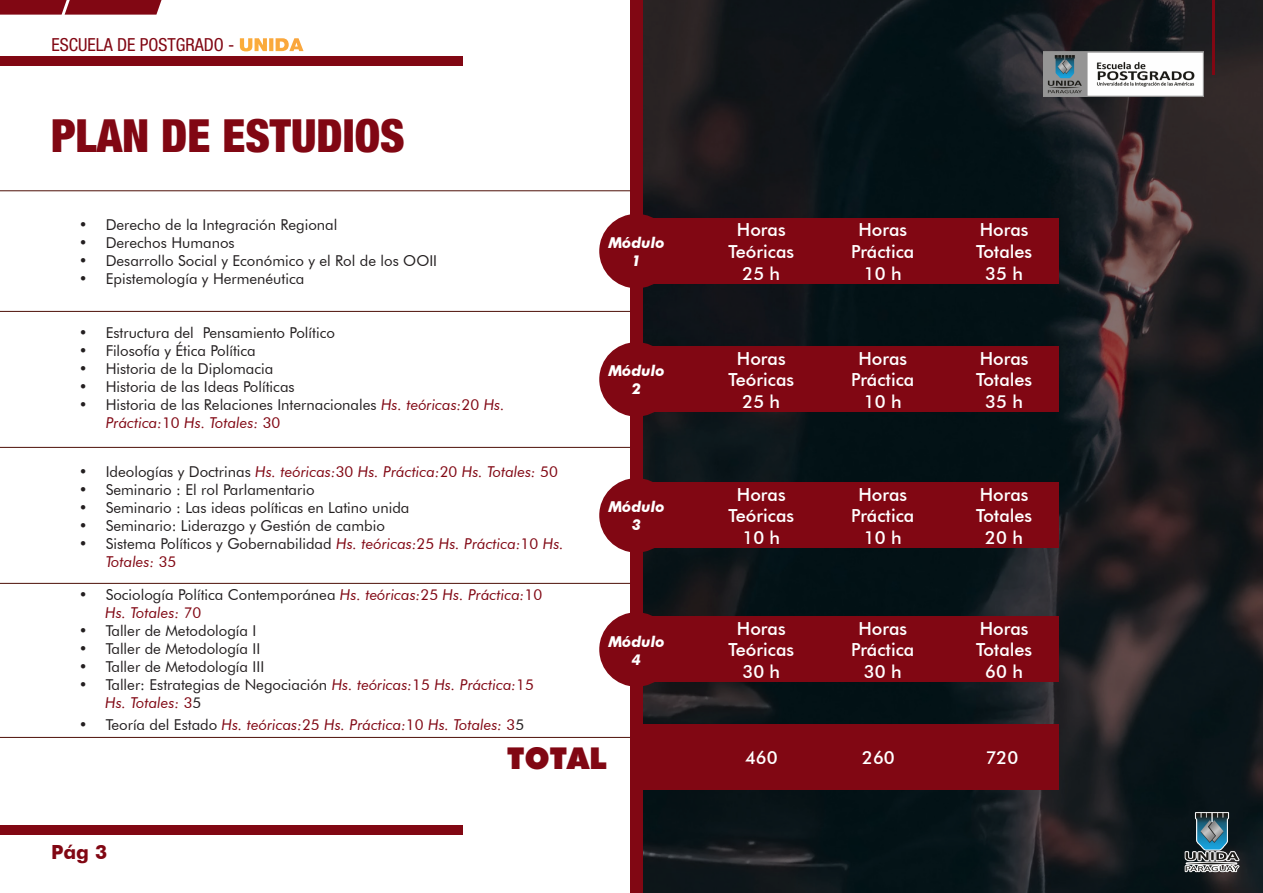
<style>
.page{position:relative;width:1263px;height:893px;background:#fff}
.page>*{position:absolute;margin:0;border:0;box-sizing:border-box;transform-origin:0 0}
.t1{font:900 condensed 45.75px "Helvetica Neue LT Pro";color:#810713}
.t2{font:900 30px "Futura";color:#810713}
.t3{font:700 19.5px "Futura BT";color:#810713}
.t4{font:500 18px/21.6px "Futura BT";color:#fff;text-align:center}
.t5{font:condensed 18px "Helvetica Neue LT Pro";color:#810713}
.t6{font:15px/18px "Futura BT";color:#231f20}
.t7{font:italic 15px/18px "Futura BT";color:#810713}
.t8{font:italic 700 15px "Futura BT";color:#fff}
.s1{font-weight:900;font-stretch:normal;color:#fff}
.s2{font-style:italic;color:#810713}
.s3{color:#810713}
.s4{font-style:normal;color:#231f20}
.s5{font-style:normal}
</style>
<div class="page">
<svg style="left:643px;top:0;width:620px;height:893px;background:#151a1d"></svg>
<svg style="left:0;top:0;width:161px;height:15px;background:#881420"></svg>
<div style="left:630px;top:0;width:13px;height:893px;background:#810713"></div>
<hr style="left:0;top:191px;width:630px;height:1px;background:#4d0f06">
<hr style="left:0;top:311px;width:630px;height:1px;background:#4d0f06">
<hr style="left:0;top:447px;width:630px;height:1px;background:#4d0f06">
<hr style="left:0;top:583px;width:630px;height:1px;background:#4d0f06">
<hr style="left:0;top:737px;width:630px;height:1px;background:#4d0f06">
<div style="left:636px;top:218px;width:423px;height:66px;background:#810713"></div>
<div style="left:599px;top:214px;width:75px;height:74px;background:#810713;border-radius:50%"></div>
<div style="left:631px;top:724px;width:428px;height:66px;background:#810713"></div>
<div style="left:0;top:825px;width:463px;height:9px;background:#810713"></div>
<hr style="left:1212px;top:0;width:3px;height:75px;background:#810713">
<img style="left:1180px;top:810px;width:63px;height:64px">
<img style="left:1043px;top:51px;width:161px;height:46px">
<div style="left:0;top:57px;width:463px;height:9px;background:#810713"></div>
<div style="left:636px;top:346px;width:423px;height:66px;background:#810713"></div>
<div style="left:599px;top:342px;width:75px;height:75px;background:#810713;border-radius:50%"></div>
<div style="left:636px;top:482px;width:423px;height:66px;background:#810713"></div>
<div style="left:599px;top:478px;width:75px;height:75px;background:#810713;border-radius:50%"></div>
<div style="left:636px;top:616px;width:423px;height:66px;background:#810713"></div>
<div style="left:599px;top:612px;width:75px;height:75px;background:#810713;border-radius:50%"></div>
<p class="t5" style="left:51px;top:34px;width:253px">ESCUELA DE POSTGRADO - <span class="s1">UNIDA</span></p>
<p class="t1" style="left:51px;top:108px;width:355px">PLAN DE ESTUDIOS</p>
<p class="t6" style="left:79px;top:215px;width:260px">• Derecho de la Integración Regional</p>
<p class="t6" style="left:79px;top:233px;width:158px">• Derechos Humanos</p>
<p class="t6" style="left:79px;top:251px;width:360px">• Desarrollo Social y Económico y el Rol de los OOII</p>
<p class="t6" style="left:79px;top:269px;width:227px">• Epistemología y Hermenéutica</p>
<p class="t6" style="left:79px;top:324px;width:258px">• Estructura del Pensamiento Político</p>
<p class="t6" style="left:79px;top:342px;width:179px">• Filosofía y Ética Política</p>
<p class="t6" style="left:79px;top:360px;width:196px">• Historia de la Diplomacia</p>
<p class="t6" style="left:79px;top:378px;width:217px">• Historia de las Ideas Políticas</p>
<p class="t6" style="left:106px;top:396px;width:401px;text-indent:-27px">• Historia de las Relaciones Internacionales <span class="s2">Hs. teóricas:</span><span class="s3">20</span> <span class="s2">Hs.<br>Práctica:</span><span class="s3">10</span> <span class="s2">Hs. Totales:</span> <span class="s3">30</span></p>
<p class="t7" style="left:79px;top:463px;width:481px"><span class="s4">• Ideologías y Doctrinas</span> Hs. teóricas:<span class="s5">30</span> Hs. Práctica:<span class="s5">20</span> Hs. Totales: <span class="s5">50</span></p>
<p class="t6" style="left:79px;top:481px;width:237px">• Seminario : El rol Parlamentario</p>
<p class="t6" style="left:79px;top:499px;width:332px">• Seminario : Las ideas políticas en Latino unida</p>
<p class="t6" style="left:79px;top:517px;width:308px">• Seminario: Liderazgo y Gestión de cambio</p>
<p class="t7" style="left:106px;top:535px;width:460px;text-indent:-27px"><span class="s4">• Sistema Políticos y Gobernabilidad</span> Hs. teóricas:<span class="s5">25</span> Hs. Práctica:<span class="s5">10</span> Hs.<br>Totales: <span class="s5">35</span></p>
<p class="t6" style="left:79px;top:586px;width:465px">• Sociología Política Contemporánea <span class="s2">Hs. teóricas:</span><span class="s3">25</span> <span class="s2">Hs. Práctica:</span><span class="s3">10</span></p>
<p class="t7" style="left:105px;top:604px;width:98px">Hs. Totales: <span class="s5">70</span></p>
<p class="t6" style="left:79px;top:622px;width:179px">• Taller de Metodología I</p>
<p class="t6" style="left:79px;top:640px;width:183px">• Taller de Metodología II</p>
<p class="t6" style="left:79px;top:658px;width:187px">• Taller de Metodología III</p>
<p class="t6" style="left:79px;top:676px;width:457px">• Taller: Estrategias de Negociación <span class="s2">Hs. teóricas:</span><span class="s3">15</span> <span class="s2">Hs. Práctica:</span><span class="s3">15</span></p>
<p class="t7" style="left:105px;top:694px;width:98px">Hs. Totales: <span class="s5">3</span><span class="s4">5</span></p>
<p class="t7" style="left:79px;top:715px;width:447px"><span class="s4">• Teoría del Estado</span> Hs. teóricas:<span class="s5">25</span> Hs. Práctica:<span class="s5">10</span> Hs. Totales: <span class="s5">3</span><span class="s4">5</span></p>
<p class="t2" style="left:507px;top:737px;width:101px">TOTAL</p>
<p class="t8" style="left:608px;top:234px;width:58px">Módulo</p>
<p class="t8" style="left:632px;top:252px;width:11px">1</p>
<p class="t8" style="left:608px;top:362px;width:58px">Módulo</p>
<p class="t8" style="left:632px;top:380px;width:11px">2</p>
<p class="t8" style="left:608px;top:498px;width:58px">Módulo</p>
<p class="t8" style="left:632px;top:516px;width:11px">3</p>
<p class="t8" style="left:608px;top:632px;width:58px">Módulo</p>
<p class="t8" style="left:632px;top:650px;width:11px">4</p>
<p class="t3" style="left:51px;top:840px;width:58px">Pág 3</p>
<p class="t4" style="left:728px;top:219px;width:67px">Horas<br>Teóricas</p>
<p class="t4" style="left:742px;top:262px;width:39px">25 h</p>
<p class="t4" style="left:728px;top:347px;width:67px">Horas<br>Teóricas</p>
<p class="t4" style="left:742px;top:390px;width:39px">25 h</p>
<p class="t4" style="left:728px;top:483px;width:67px">Horas<br>Teóricas</p>
<p class="t4" style="left:742px;top:526px;width:39px">10 h</p>
<p class="t4" style="left:728px;top:617px;width:67px">Horas<br>Teóricas</p>
<p class="t4" style="left:742px;top:661px;width:39px">30 h</p>
<p class="t4" style="left:851px;top:219px;width:65px">Horas<br>Práctica</p>
<p class="t4" style="left:864px;top:262px;width:39px">10 h</p>
<p class="t4" style="left:851px;top:347px;width:65px">Horas<br>Práctica</p>
<p class="t4" style="left:864px;top:390px;width:39px">10 h</p>
<p class="t4" style="left:851px;top:483px;width:65px">Horas<br>Práctica</p>
<p class="t4" style="left:864px;top:526px;width:39px">10 h</p>
<p class="t4" style="left:851px;top:617px;width:65px">Horas<br>Práctica</p>
<p class="t4" style="left:864px;top:661px;width:39px">30 h</p>
<p class="t4" style="left:976px;top:219px;width:58px;text-align:left">Horas<br>Totales</p>
<p class="t4" style="left:985px;top:262px;width:39px">35 h</p>
<p class="t4" style="left:976px;top:347px;width:58px;text-align:left">Horas<br>Totales</p>
<p class="t4" style="left:985px;top:390px;width:39px">35 h</p>
<p class="t4" style="left:976px;top:483px;width:58px;text-align:left">Horas<br>Totales</p>
<p class="t4" style="left:985px;top:526px;width:39px">20 h</p>
<p class="t4" style="left:976px;top:617px;width:58px;text-align:left">Horas<br>Totales</p>
<p class="t4" style="left:985px;top:661px;width:39px">60 h</p>
<p class="t4" style="left:745px;top:746px;width:34px">460</p>
<p class="t4" style="left:862px;top:746px;width:34px">260</p>
<p class="t4" style="left:986px;top:746px;width:34px">720</p>
</div>
